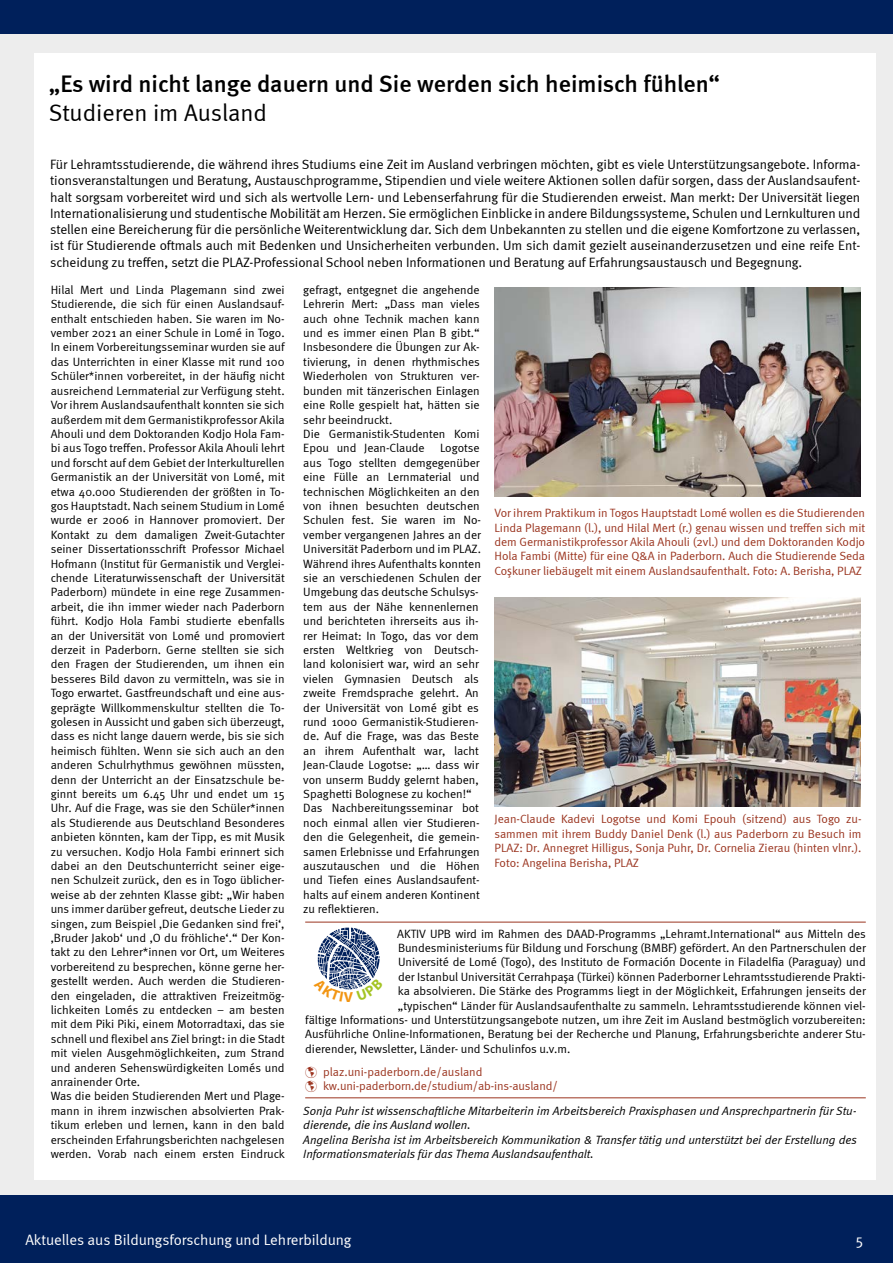
<style>
.page{position:relative;width:893px;height:1263px;background:#fff}
.page>*{position:absolute;margin:0;border:0;box-sizing:border-box;transform-origin:0 0}
.t1{font:500 24px "Meta";color:#000}
.t2{font:24px "Meta Normal";color:#000}
.t3{font:15px "Meta Normal";letter-spacing:-.005em;color:#fff}
.t4{font:700 14.55px "Myriad Pro";color:#f29512}
.t5{font:13.5px/16.2px "Meta Normal";letter-spacing:-.01em;color:#000;text-align:justify}
.t6{font:12px/14.4px "Meta Normal";color:#000}
.t7{font:12px/14.4px "Meta Normal";letter-spacing:-.005em;color:#9b3520;text-align:justify}
.t8{font:italic 12px/14.4px "Meta Normal";color:#000}
.s1{font-family:"Myriad Pro";font-size:12.9px}
.s2{font-family:"Myriad Pro";font-size:12.3px}
.s3{color:#9c321e}
</style>
<div class="page">
<div style="left:0;top:34px;width:893px;height:1161px;background:#ededed"></div>
<div style="left:0;top:0;width:893px;height:34px;background:#00205b"></div>
<div style="left:0;top:1195px;width:893px;height:68px;background:#00205b"></div>
<div style="left:34px;top:53px;width:841px;height:1127px;background:#fff"></div>
<img style="left:495px;top:598px;width:365px;height:208px">
<img style="left:495px;top:288px;width:365px;height:208px">
<hr style="left:305px;top:922px;width:561px;height:1px;background:#9b3520">
<hr style="left:305px;top:1097px;width:561px;height:1px;background:#9b3520">
<svg style="left:317px;top:928px;width:63px;height:62px"></svg>
<h1 class="t1" style="left:49px;top:70px;width:673px">„Es wird nicht lange dauern und Sie werden sich heimisch fühlen“</h1>
<h1 class="t2" style="left:49px;top:99px;width:220px">Studieren im Ausland</h1>
<p class="t5" style="left:50px;top:156px;width:812px">Für Lehramtsstudierende, die während ihres Studiums eine Zeit im Ausland verbringen möchten, gibt es viele Unterstützungsangebote. Informa&shy;tionsveranstaltungen und Beratung, Austauschprogramme, Stipendien und viele weitere Aktionen sollen dafür sorgen, dass der Auslandsaufent&shy;halt sorgsam vorbereitet wird und sich als wertvolle Lern- und Lebenserfahrung für die Studierenden erweist. Man merkt: Der Universität liegen Internationalisierung und studentische Mobilität am Herzen. Sie ermöglichen Einblicke in andere Bildungssysteme, Schulen und Lernkulturen und stellen eine Bereicherung für die persönliche Weiterentwicklung dar. Sich dem Unbekannten zu stellen und die eigene Komfortzone zu verlassen, ist für Studierende oftmals auch mit Bedenken und Unsicherheiten verbunden. Um sich damit gezielt auseinanderzusetzen und eine reife Ent&shy;scheidung zu treffen, setzt die PLAZ-Professional School neben Informationen und Beratung auf Erfahrungsaustausch und Begegnung.</p>
<p class="t6" style="left:51px;top:282px;width:236px">Hilal Mert und Linda Plagemann sind zwei Studierende, die sich für einen Auslandsauf&shy;enthalt entschieden haben. Sie waren im No&shy;vember 2021 an einer Schule in Lomé in Togo.<br>In einem Vorbereitungsseminar wurden sie auf das Unterrichten in einer Klasse mit rund 100<br>Schüler*innen vorbereitet, in der häufig nicht ausreichend Lernmaterial zur Verfügung steht.<br>Vor ihrem Auslandsaufenthalt konnten sie sich außerdem mit dem Germanistikprofessor Akila Ahouli und dem Doktoranden Kodjo Hola Fam&shy;bi aus Togo treffen. Professor Akila Ahouli lehrt und forscht auf dem Gebiet der Interkulturellen Germanistik an der Universität von Lomé, mit etwa 40.000 Studierenden der größten in To&shy;gos Hauptstadt. Nach seinem Studium in Lomé wurde er 2006 in Hannover promoviert. Der Kontakt zu dem damaligen Zweit-Gutachter seiner Dissertationsschrift Professor Michael Hofmann (Institut für Germanistik und Verglei&shy;chende Literaturwissenschaft der Universität Paderborn) mündete in eine rege Zusammen&shy;arbeit, die ihn immer wieder nach Paderborn führt. Kodjo Hola Fambi studierte ebenfalls an der Universität von Lomé und promoviert derzeit in Paderborn. Gerne stellten sie sich den Fragen der Studierenden, um ihnen ein besseres Bild davon zu vermitteln, was sie in Togo erwartet. Gastfreundschaft und eine aus&shy;geprägte Willkommenskultur stellten die To&shy;golesen in Aussicht und gaben sich überzeugt, dass es nicht lange dauern werde, bis sie sich heimisch fühlten. Wenn sie sich auch an den anderen Schulrhythmus gewöhnen müssten, denn der Unterricht an der Einsatzschule be&shy;ginnt bereits um 6.45 Uhr und endet um 15<br>Uhr. Auf die Frage, was sie den Schüler*innen als Studierende aus Deutschland Besonderes anbieten könnten, kam der Tipp, es mit Musik zu versuchen. Kodjo Hola Fambi erinnert sich dabei an den Deutschunterricht seiner eige&shy;nen Schulzeit zurück, den es in Togo üblicher&shy;weise ab der zehnten Klasse gibt: „Wir haben uns immer darüber gefreut, deutsche Lieder zu singen, zum Beispiel ‚Die Gedanken sind frei‘, ‚Bruder Jakob‘ und ‚O du fröhliche‘.“ Der Kon&shy;takt zu den Lehrer*innen vor Ort, um Weiteres vorbereitend zu besprechen, könne gerne her&shy;gestellt werden. Auch werden die Studieren&shy;den eingeladen, die attraktiven Freizeitmög&shy;lichkeiten Lomés zu entdecken – am besten mit dem Piki Piki, einem Motorradtaxi, das sie schnell und flexibel ans Ziel bringt: in die Stadt mit vielen Ausgehmöglichkeiten, zum Strand und anderen Sehenswürdigkeiten Lomés und anrainender Orte.<br>Was die beiden Studierenden Mert und Plage&shy;mann in ihrem inzwischen absolvierten Prak&shy;tikum erleben und lernen, kann in den bald erscheinden Erfahrungsberichten nachgelesen werden. Vorab nach einem ersten Eindruck</p>
<p class="t6" style="left:303px;top:282px;width:178px">gefragt, entgegnet die angehende<br>Lehrerin Mert: „Dass man vieles auch ohne Technik machen kann und es immer einen Plan B gibt.“<br>Insbesondere die Übungen zur Ak&shy;tivierung, in denen rhythmisches<br>Wiederholen von Strukturen ver&shy;bunden mit tänzerischen Einlagen eine Rolle gespielt hat, hätten sie sehr beeindruckt.<br>Die Germanistik-Studenten Komi<br>Epou und Jean-Claude</p>
<p class="t6" style="left:303px;top:441px;width:179px;text-indent:137px">Logotse aus Togo stellten demgegenüber eine Fülle an Lernmaterial und technischen Möglichkeiten an den von ihnen besuchten deutschen<br>Schulen fest. Sie waren im No&shy;vember vergangenen Jahres an der<br>Universität Paderborn und im PLAZ.<br>Während ihres Aufenthalts konnten sie an verschiedenen Schulen der<br>Umgebung das deutsche Schulsys&shy;tem aus der Nähe kennenlernen und berichteten ihrerseits aus ih&shy;rer Heimat: In Togo, das vor dem ersten Weltkrieg von Deutsch&shy;land kolonisiert war, wird an sehr vielen Gymnasien Deutsch als zweite Fremdsprache gelehrt. An der Universität von Lomé gibt es rund 1000 Germanistik-Studieren&shy;de. Auf die Frage, was das Beste an ihrem Aufenthalt war, lacht<br>Jean-Claude Logotse: „… dass wir von unserm Buddy gelernt haben,<br>Spaghetti Bolognese zu kochen!“<br>Das Nachbereitungsseminar bot noch einmal allen vier Studieren&shy;den die Gelegenheit, die gemein&shy;samen Erlebnisse und Erfahrungen auszutauschen und die Höhen und Tiefen eines Auslandsaufent&shy;halts auf einem anderen Kontinent zu reflektieren.</p>
<p class="t7" style="left:495px;top:506px;width:372px">Vor ihrem Praktikum in Togos Hauptstadt Lomé wollen es die Studierenden Linda Plagemann (l.), und Hilal Mert (r.) genau wissen und treffen sich mit dem Germanistikprofessor Akila Ahouli (2vl.) und dem Doktoranden Kodjo Hola Fambi (Mitte) für eine Q&amp;A in Paderborn. Auch die Studierende Seda Co<span class="s1">ş</span>kuner liebäugelt mit einem Auslandsaufenthalt. Foto: A. Berisha, PLAZ</p>
<p class="t7" style="left:495px;top:812px;width:368px">Jean-Claude Kadevi Logotse und Komi Epouh (sitzend) aus Togo zu&shy;sammen mit ihrem Buddy Daniel Denk (l.) aus Paderborn zu Besuch im PLAZ: Dr. Annegret Hilligus, Sonja Puhr, Dr. Cornelia Zierau (hinten vlnr.).<br>Foto: Angelina Berisha, PLAZ</p>
<p class="t6" style="left:397px;top:926px;width:470px">AKTIV UPB wird im Rahmen des DAAD-Programms „Lehramt.International“ aus Mitteln des</p>
<p class="t6" style="left:398px;top:940px;width:469px">Bundesministeriums für Bildung und Forschung (BMBF) gefördert. An den Partnerschulen der</p>
<p class="t6" style="left:398px;top:955px;width:469px">Université de Lomé (Togo), des Instituto de Formación Docente in Filadelfia (Paraguay) und</p>
<p class="t6" style="left:398px;top:969px;width:469px">der Istanbul Universität Cerrahpa<span class="s2">ş</span>a (Türkei) können Paderborner Lehramtsstudierende Prakti-</p>
<p class="t6" style="left:398px;top:984px;width:469px">ka absolvieren. Die Stärke des Programms liegt in der Möglichkeit, Erfahrungen jenseits der</p>
<p class="t6" style="left:398px;top:998px;width:469px">„typischen“ Länder für Auslandsaufenthalte zu sammeln. Lehramtsstudierende können viel-</p>
<p class="t6" style="left:305px;top:1012px;width:562px">fältige Informations- und Unterstützungsangebote nutzen, um ihre Zeit im Ausland bestmöglich vorzubereiten:</p>
<p class="t6" style="left:305px;top:1027px;width:562px">Ausführliche Online-Informationen, Beratung bei der Recherche und Planung, Erfahrungsberichte anderer Stu-</p>
<p class="t6" style="left:305px;top:1041px;width:267px">dierender, Newsletter, Länder- und Schulinfos u.v.m.</p>
<p class="t7" style="left:305px;top:1064px;width:179px"><span class="s3">☑</span> plaz.uni-paderborn.de/ausland</p>
<p class="t7" style="left:305px;top:1078px;width:254px">☑ kw.uni-paderborn.de/studium/ab-ins-ausland/</p>
<p class="t4" style="left:344px;top:987px;width:11px">V</p>
<p class="t8" style="left:303px;top:1103px;width:555px">Sonja Puhr ist wissenschaftliche Mitarbeiterin im Arbeitsbereich Praxisphasen und Ansprechpartnerin für Stu&shy;dierende, die ins Ausland wollen.<br>Angelina Berisha ist im Arbeitsbereich Kommunikation &amp; Transfer tätig und unterstützt bei der Erstellung des Informationsmaterials für das Thema Auslandsaufenthalt.</p>
<p class="t3" style="left:25px;top:1231px;width:328px">Aktuelles aus Bildungsforschung und Lehrerbildung</p>
<p class="t3" style="left:856px;top:1231px;width:9px">5</p>
</div>
